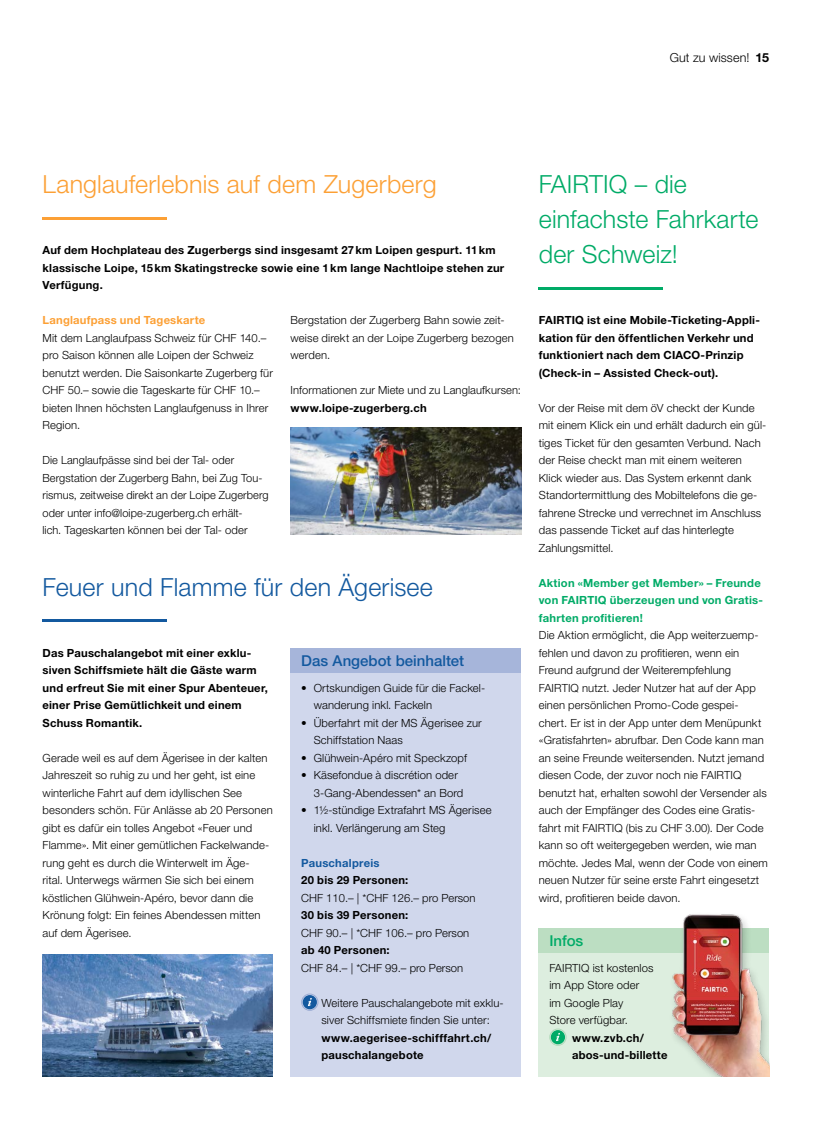
<style>
.page{position:relative;width:833px;height:1134px;background:#fff}
.page>*{position:absolute;margin:0;border:0;box-sizing:border-box;transform-origin:0 0}
.Artikeltitel_klein{font:300 25px/35px "Helvetica Neue LT Std";letter-spacing:.005em;color:#00ab67}
.Artikeltitel_klein-2{font:300 25px "Helvetica Neue LT Std";letter-spacing:.01em;color:#fca035}
.Artikeltitel_klein-3{font:300 25px "Helvetica Neue LT Std";letter-spacing:.005em;color:#13599f}
.Infotabelle_Kopfzeil{font:500 15px "Helvetica Neue LT Std";color:#13599f}
.Infotabelle_Kopfzeil-2{font:500 15px "Helvetica Neue LT Std";letter-spacing:-.005em;color:#00ab67}
.t1{font:300 12.5px "Helvetica Neue LT Std";letter-spacing:.01em;color:#000}
.Grundtext{font:300 11.25px/17.5px "Helvetica Neue LT Std";letter-spacing:.01em;color:#000}
.Grundtext-2{font:700 11.25px/17.5px "Helvetica Neue LT Std";letter-spacing:.02em;color:#000}
.Grundtext-3{font:700 11.25px/17.5px "Helvetica Neue LT Std";letter-spacing:.02em;color:#00ab67}
.Grundtext-4{font:700 11.25px "Helvetica Neue LT Std";letter-spacing:.02em;color:#fca035}
.Zwischentitel_klein{font:700 11.25px "Helvetica Neue LT Std";letter-spacing:.02em;color:#13599f}
.s1{font-weight:700}
</style>
<div class="page">
<img style="left:291px;top:428px;width:230px;height:106px">
<hr style="left:43px;top:217px;width:124px;height:2px;background:#fca035">
<hr style="left:43px;top:619px;width:124px;height:3px;background:#13599f">
<hr style="left:539px;top:287px;width:124px;height:2px;background:#00ab67">
<div style="left:539px;top:928px;width:230px;height:25px;background:#bcdec2"></div>
<div style="left:539px;top:953px;width:230px;height:124px;background:#ddeedf"></div>
<div style="left:549px;top:1029px;width:17px;height:17px;border:1px solid #b0d9b9;border-radius:50%"></div>
<div style="left:551px;top:1030px;width:14px;height:14px;background:#00ab67;border-radius:50%"></div>
<svg style="left:556px;top:1033px;width:4px;height:8px"></svg>
<img style="left:672px;top:914px;width:97px;height:163px">
<div style="left:291px;top:648px;width:230px;height:25px;background:#a6b5da"></div>
<div style="left:291px;top:673px;width:230px;height:404px;background:#d0d7ec"></div>
<div style="left:301px;top:994px;width:17px;height:17px;border:1px solid #9aabd4;border-radius:50%"></div>
<div style="left:303px;top:995px;width:14px;height:14px;background:#13599f;border-radius:50%"></div>
<svg style="left:308px;top:998px;width:4px;height:8px"></svg>
<img style="left:43px;top:954px;width:230px;height:123px">
<p class="t1" style="left:670px;top:50px;width:101px">Gut zu wissen! <span class="s1">15</span></p>
<p class="Artikeltitel_klein-2" style="left:43px;top:169px;width:395px">Langlauferlebnis auf dem Zugerberg</p>
<p class="Grundtext-2" style="left:43px;top:241px;width:463px">Auf dem Hochplateau des Zugerbergs sind insgesamt 27km Loipen gespurt. 11km klassische Loipe, 15km Skatingstrecke sowie eine 1km lange Nachtloipe stehen zur<br>Verfügung.</p>
<p class="Grundtext-4" style="left:43px;top:313px;width:164px">Langlaufpass und Tageskarte</p>
<p class="Grundtext" style="left:43px;top:329px;width:232px">Mit dem Langlaufpass Schweiz für CHF 140.– pro Saison können alle Loipen der Schweiz benutzt werden. Die Saisonkarte Zugerberg für CHF 50.– sowie die Tageskarte für CHF 10.– bieten Ihnen höchsten Langlaufgenuss in Ihrer Region.</p>
<p class="Grundtext" style="left:43px;top:451px;width:227px">Die Langlaufpässe sind bei der Tal- oder Bergstation der Zugerberg Bahn, bei Zug Tou&shy;rismus, zeitweise direkt an der Loipe Zugerberg oder unter info@loipe-zugerberg.ch erhält-<br>lich. Tageskarten können bei der Tal- oder</p>
<p class="Grundtext" style="left:291px;top:311px;width:225px">Bergstation der Zugerberg Bahn sowie zeit&shy;weise direkt an der Loipe Zugerberg bezogen werden.</p>
<p class="Grundtext" style="left:291px;top:381px;width:232px">Informationen zur Miete und zu Langlaufkursen: <span class="s1">www.loipe-zugerberg.ch</span></p>
<p class="Artikeltitel_klein-3" style="left:43px;top:571px;width:392px">Feuer und Flamme für den Ägerisee</p>
<p class="Grundtext-2" style="left:43px;top:644px;width:227px">Das Pauschalangebot mit einer exklu&shy;siven Schiffsmiete hält die Gäste warm und erfreut Sie mit einer Spur Abenteuer, einer Prise Gemütlichkeit und einem Schuss Romantik.</p>
<p class="Grundtext" style="left:43px;top:749px;width:232px">Gerade weil es auf dem Ägerisee in der kalten Jahreszeit so ruhig zu und her geht, ist eine winterliche Fahrt auf dem idyllischen See besonders schön. Für Anlässe ab 20 Personen gibt es dafür ein tolles Angebot «Feuer und Flamme». Mit einer gemütlichen Fackelwande&shy;rung geht es durch die Winterwelt im Äge&shy;rital. Unterwegs wärmen Sie sich bei einem köstlichen Glühwein-Apéro, bevor dann die Krönung folgt: Ein feines Abendessen mitten auf dem Ägerisee.</p>
<p class="Infotabelle_Kopfzeil" style="left:301px;top:652px;width:164px">Das Angebot beinhaltet</p>
<p class="Grundtext" style="left:314px;top:679px;width:172px;text-indent:-12px">• Ortskundigen Guide für die Fackel&shy;wanderung inkl. Fackeln</p>
<p class="Grundtext" style="left:314px;top:714px;width:169px;text-indent:-12px">• Überfahrt mit der MS Ägerisee zur<br>Schiffstation Naas</p>
<p class="Grundtext" style="left:301px;top:749px;width:167px">• Glühwein-Apéro mit Speckzopf</p>
<p class="Grundtext" style="left:314px;top:766px;width:151px;text-indent:-12px">• Käsefondue à discrétion oder<br>3-Gang-Abendessen* an Bord</p>
<p class="Grundtext" style="left:314px;top:801px;width:179px;text-indent:-12px">• 1½-stündige Extrafahrt MS Ägerisee inkl. Verlängerung am Steg</p>
<p class="Zwischentitel_klein" style="left:301px;top:856px;width:80px">Pauschalpreis</p>
<p class="Grundtext" style="left:301px;top:871px;width:176px"><span class="s1">20 bis 29 Personen:<br></span>CHF 110.– | *CHF 126.– pro Person</p>
<p class="Grundtext-2" style="left:301px;top:906px;width:109px">30 bis 39 Personen:</p>
<p class="Grundtext" style="left:301px;top:924px;width:169px">CHF 90.– | *CHF 106.– pro Person <span class="s1">ab 40 Personen:<br></span>CHF 84.– | *CHF 99.– pro Person</p>
<p class="Grundtext" style="left:321px;top:994px;width:184px">Weitere Pauschalangebote mit exklu&shy;siver Schiffsmiete finden Sie unter: <span class="s1">www.aegerisee-schifffahrt.ch/ pauschalangebote</span></p>
<p class="Artikeltitel_klein" style="left:539px;top:166px;width:221px">FAIRTIQ – die einfachste Fahrkarte der Schweiz!</p>
<p class="Grundtext-2" style="left:539px;top:311px;width:223px">FAIRTIQ ist eine Mobile-Ticketing-Appli&shy;kation für den öffentlichen Verkehr und funktioniert nach dem CIACO-Prinzip (Check-in – Assisted Check-out).</p>
<p class="Grundtext" style="left:539px;top:399px;width:229px">Vor der Reise mit dem öV checkt der Kunde mit einem Klick ein und erhält dadurch ein gül&shy;tiges Ticket für den gesamten Verbund. Nach der Reise checkt man mit einem weiteren Klick wieder aus. Das System erkennt dank Standortermittlung des Mobiltelefons die ge&shy;fahrene Strecke und verrechnet im Anschluss das passende Ticket auf das hinterlegte Zahlungsmittel.</p>
<p class="Grundtext-3" style="left:539px;top:574px;width:226px">Aktion «Member get Member» – Freunde von FAIRTIQ überzeugen und von Gratis&shy;fahrten profitieren!</p>
<p class="Grundtext" style="left:539px;top:626px;width:231px">Die Aktion ermöglicht, die App weiterzuemp&shy;fehlen und davon zu profitieren, wenn ein Freund aufgrund der Weiterempfehlung FAIRTIQ nutzt. Jeder Nutzer hat auf der App einen persönlichen Promo-Code gespei&shy;chert. Er ist in der App unter dem Menüpunkt «Gratisfahrten» abrufbar. Den Code kann man an seine Freunde weitersenden. Nutzt jemand diesen Code, der zuvor noch nie FAIRTIQ benutzt hat, erhalten sowohl der Versender als auch der Empfänger des Codes eine Gratis&shy;fahrt mit FAIRTIQ (bis zu CHF 3.00). Der Code kann so oft weitergegeben werden, wie man möchte. Jedes Mal, wenn der Code von einem neuen Nutzer für seine erste Fahrt eingesetzt wird, profitieren beide davon.</p>
<p class="Infotabelle_Kopfzeil-2" style="left:549px;top:932px;width:35px">Infos</p>
<p class="Grundtext" style="left:549px;top:959px;width:106px">FAIRTIQ ist kostenlos im App Store oder im Google Play<br>Store verfügbar.</p>
<p class="Grundtext-2" style="left:572px;top:1029px;width:97px">www.zvb.ch/ abos-und-billette</p>
</div>
